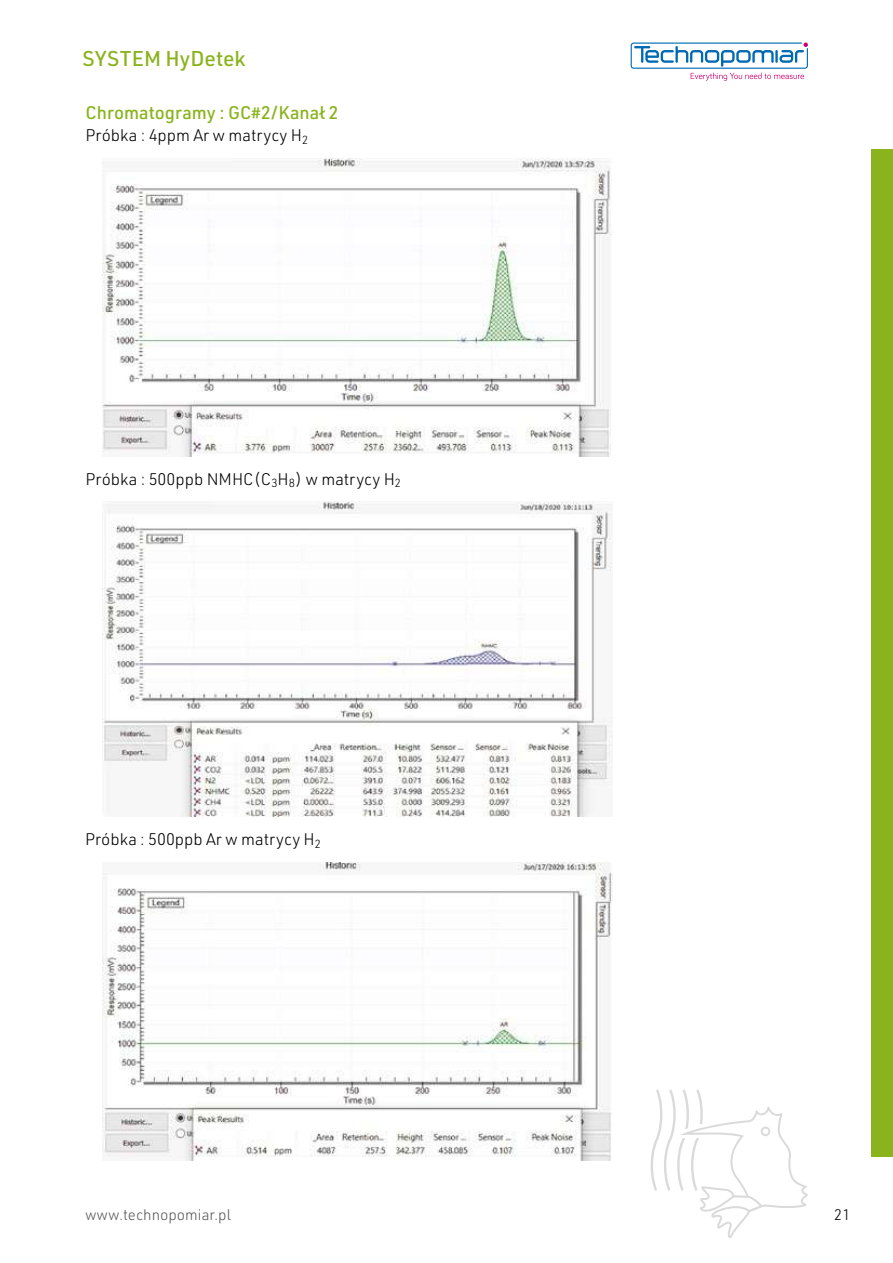
<style>
.page{position:relative;width:893px;height:1263px;background:#fff}
.page>*{position:absolute;margin:0;border:0;box-sizing:border-box;transform-origin:0 0}
.t1{font:500 21px "URWDIN";letter-spacing:.005em;color:#8ab31d}
.t2{font:500 18px "URWDIN";color:#8ab31d}
.t3{font:300 16.5px "URWDIN";color:#000}
.t4{font:300 15px "URWDIN";color:#5a5a59}
.t5{font:300 15px "URWDIN";color:#000}
</style>
<div class="page">
<svg style="left:631px;top:43px;width:177px;height:38px"></svg>
<div style="left:872px;top:149px;width:21px;height:1008px;background:#8ab31d"></div>
<svg style="left:651px;top:1089px;width:157px;height:149px"></svg>
<img style="left:102px;top:862px;width:510px;height:298px">
<img style="left:102px;top:502px;width:510px;height:314px">
<img style="left:102px;top:158px;width:510px;height:298px">
<p class="t1" style="left:83px;top:44px;width:164px">SYSTEM HyDetek</p>
<p class="t2" style="left:86px;top:101px;width:254px">Chromatogramy : GC#2/Kanał 2</p>
<p class="t3" style="left:86px;top:125px;width:224px">Próbka : 4ppm Ar w matrycy H<sub>2</sub></p>
<p class="t3" style="left:86px;top:468px;width:317px">Próbka : 500ppb NMHC(C<sub>3</sub>H<sub>8</sub>) w matrycy H<sub>2</sub></p>
<p class="t3" style="left:85px;top:829px;width:237px">Próbka : 500ppb Ar w matrycy H<sub>2</sub></p>
<p class="t4" style="left:85px;top:1205px;width:147px">www.technopomiar.pl</p>
<p class="t5" style="left:834px;top:1204px;width:18px">21</p>
</div>
